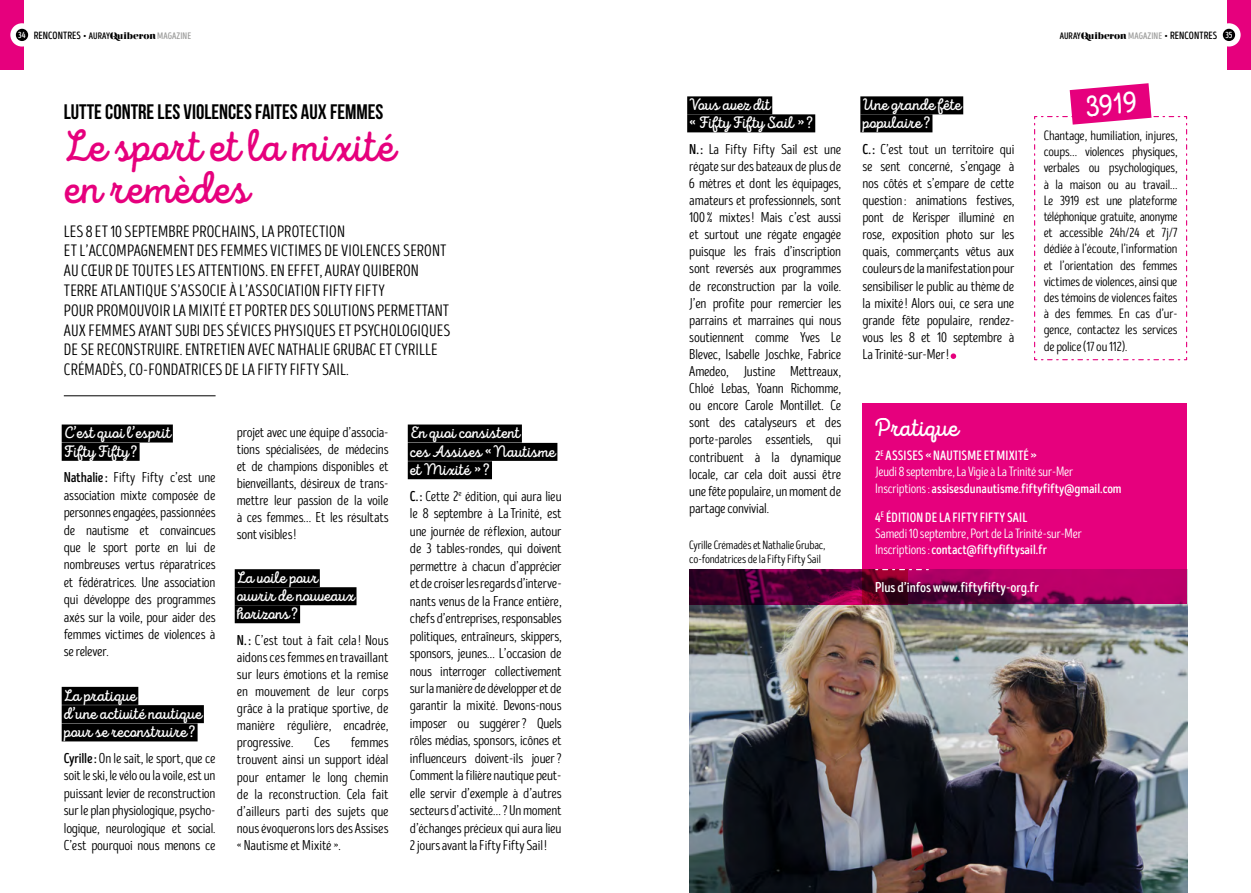
<style>
.page{position:relative;width:1251px;height:893px;background:#fff}
.page>*{position:absolute;margin:0;border:0;box-sizing:border-box;transform-origin:0 0}
.Titre_1{font:45px/42px "Intro Script B Base";color:#e6007d}
.Texte_courant{font:31.2px "Intro Script B Base";color:#fff}
.Texte_courant-2{font:25.5px "Intro Script B Base";letter-spacing:-.01em;color:#fff}
.Titre_1-2{font:21px "Bebas Neue";color:#000}
.Chapeau{font:16.5px/19.8px "Intro Head R Base";letter-spacing:.01em;color:#000}
.Texte_courant-3{font:16.5px "Intro Script B Base";color:#fff}
.Texte_courant-4{font:14.25px/17.1px "Intro Head R Base";letter-spacing:-.01em;color:#000;text-align:justify}
.Texte_courant-5{font:14.25px "Intro Head B Base";letter-spacing:-.005em;color:#fff}
.Texte_courant-6{font:13.5px/16.2px "Intro Head R Base";letter-spacing:-.02em;color:#000;text-align:justify}
.Texte_courant-7{font:13.5px "Intro Head B Base";color:#fff}
.Texte_courant-8{font:13.5px "Intro Head R Base";letter-spacing:-.02em;color:#fff}
.Texte_courant-9{font:12px/14.4px "Intro Head R Base";letter-spacing:-.02em;color:#000}
.t1{font:10.5px "Intro Head B Base";letter-spacing:.01em;color:#000}
.s1{font-size:9px;color:#fff}
.s2{font-size:9.45px}
.s3{font-family:"Nouvelle Vague";font-weight:900;font-size:9.45px}
.s4{font-size:9.45px;color:#9d9d9c}
.s5{font-family:"Intro Head B Base"}
.s6{font-family:"Intro Head R Base"}
</style>
<div class="page">
<div style="left:1227px;top:0;width:23px;height:70px;background:#e6007d"></div>
<div style="left:0;top:0;width:23px;height:70px;background:#e6007d"></div>
<div style="left:1216px;top:23px;width:24px;height:24px;background:#fff;border-radius:50%"></div>
<div style="left:1222px;top:29px;width:12px;height:12px;background:#000;border-radius:50%"></div>
<div style="left:10px;top:23px;width:24px;height:24px;background:#fff;border-radius:50%"></div>
<div style="left:16px;top:29px;width:12px;height:12px;background:#000;border-radius:50%"></div>
<img style="left:689px;top:604px;width:497px;height:289px">
<hr style="left:64px;top:396px;width:151px;height:1px;background:#000">
<div style="left:62px;top:424px;width:111px;height:18px;background:#000"></div>
<div style="left:62px;top:443px;width:78px;height:18px;background:#000"></div>
<div style="left:62px;top:687px;width:76px;height:18px;background:#000"></div>
<div style="left:62px;top:705px;width:142px;height:18px;background:#000"></div>
<div style="left:62px;top:723px;width:135px;height:18px;background:#000"></div>
<div style="left:235px;top:569px;width:85px;height:18px;background:#000"></div>
<div style="left:235px;top:587px;width:121px;height:18px;background:#000"></div>
<div style="left:235px;top:605px;width:65px;height:18px;background:#000"></div>
<div style="left:407px;top:424px;width:115px;height:18px;background:#000"></div>
<div style="left:407px;top:443px;width:150px;height:18px;background:#000"></div>
<div style="left:407px;top:461px;width:85px;height:18px;background:#000"></div>
<div style="left:687px;top:96px;width:85px;height:18px;background:#000"></div>
<div style="left:687px;top:114px;width:128px;height:18px;background:#000"></div>
<div style="left:860px;top:96px;width:103px;height:18px;background:#000"></div>
<div style="left:860px;top:114px;width:72px;height:18px;background:#000"></div>
<svg style="left:950px;top:353px;width:5px;height:6px"></svg>
<svg style="left:1034px;top:83px;width:153px;height:278px"></svg>
<svg style="left:689px;top:569px;width:173px;height:35px;background:#4b0030"></svg>
<svg style="left:862px;top:404px;width:324px;height:200px;background:#d70075"></svg>
<svg style="left:875px;top:569px;width:56px;height:1px"></svg>
<p class="t1" style="left:18px;top:30px;width:174px"><span class="s1">34</span> RENCONTRES <span class="s2">• AURAY</span><span class="s3">Quiberon</span><span class="s4">MAGAZINE</span></p>
<p class="t1" style="left:1059px;top:30px;width:174px"><span class="s2">AURAY</span><span class="s3">Quiberon</span><span class="s4">MAGAZINE</span> <span class="s2">•</span> RENCONTRES <span class="s1">35</span></p>
<p class="Titre_1-2" style="left:64px;top:100px;width:321px">LUTTE CONTRE LES VIOLENCES FAITES AUX FEMMES</p>
<p class="Titre_1" style="left:64px;top:126px;width:332px">Le sport et la mixité en remèdes</p>
<p class="Chapeau" style="left:64px;top:222px;width:388px">LES 8 ET 10 SEPTEMBRE PROCHAINS, LA PROTECTION<br>ET L’ACCOMPAGNEMENT DES FEMMES VICTIMES DE VIOLENCES SERONT AU CŒUR DE TOUTES LES ATTENTIONS. EN EFFET, AURAY QUIBERON TERRE ATLANTIQUE S’ASSOCIE À L’ASSOCIATION FIFTY FIFTY<br>POUR PROMOUVOIR LA MIXITÉ ET PORTER DES SOLUTIONS PERMETTANT AUX FEMMES AYANT SUBI DES SÉVICES PHYSIQUES ET PSYCHOLOGIQUES DE SE RECONSTRUIRE. ENTRETIEN AVEC NATHALIE GRUBAC ET CYRILLE CRÉMADÈS, CO-FONDATRICES DE LA FIFTY FIFTY SAIL.</p>
<p class="Texte_courant-3" style="left:64px;top:423px;width:108px">C’est quoi l’esprit</p>
<p class="Texte_courant-3" style="left:64px;top:441px;width:75px">Fifty Fifty ?</p>
<p class="Texte_courant-4" style="left:64px;top:469px;width:153px"><span class="s5">Nathalie :</span> Fifty Fifty c’est une association mixte composée de personnes engagées, passionnées de nautisme et convaincues que le sport porte en lui de nombreuses vertus réparatrices et fédératrices. Une association qui développe des programmes axés sur la voile, pour aider des femmes victimes de violences à se relever.</p>
<p class="Texte_courant-3" style="left:64px;top:685px;width:74px">La pratique</p>
<p class="Texte_courant-3" style="left:64px;top:704px;width:139px">d’une activité nautique</p>
<p class="Texte_courant-3" style="left:64px;top:722px;width:133px">pour se reconstruire ?</p>
<p class="Texte_courant-4" style="left:64px;top:750px;width:153px"><span class="s5">Cyrille :</span> On le sait, le sport, que ce soit le ski, le vélo ou la voile, est un puissant levier de reconstruction sur le plan physiologique, psycho&shy;logique, neurologique et social.<br>C’est pourquoi nous menons ce</p>
<p class="Texte_courant-4" style="left:237px;top:424px;width:153px">projet avec une équipe d’associa&shy;tions spécialisées, de médecins et de champions disponibles et bienveillants, désireux de trans&shy;mettre leur passion de la voile à ces femmes… Et les résultats sont visibles!</p>
<p class="Texte_courant-3" style="left:237px;top:568px;width:82px">La voile pour</p>
<p class="Texte_courant-3" style="left:237px;top:586px;width:119px">ouvrir de nouveaux</p>
<p class="Texte_courant-3" style="left:237px;top:604px;width:63px">horizons ?</p>
<p class="Texte_courant-4" style="left:237px;top:632px;width:153px"><span class="s5">N. :</span> C’est tout à fait cela! Nous aidons ces femmes en travaillant sur leurs émotions et la remise en mouvement de leur corps grâce à la pratique sportive, de manière régulière, encadrée, progressive.</p>
<p class="Texte_courant-4" style="left:237px;top:734px;width:153px;text-indent:114px">femmes trouvent ainsi un support idéal pour entamer le long chemin de la reconstruction. Cela fait d’ailleurs parti des sujets que nous évoquerons lors des Assises « Nautisme et Mixité».</p>
<p class="Texte_courant-4" style="left:314px;top:734px;width:17px">Ces</p>
<p class="Texte_courant-3" style="left:410px;top:423px;width:111px">En quoi consistent</p>
<p class="Texte_courant-3" style="left:410px;top:441px;width:147px">ces Assises « Nautisme</p>
<p class="Texte_courant-3" style="left:410px;top:460px;width:81px">et Mixité » ?</p>
<p class="Texte_courant-4" style="left:410px;top:488px;width:153px"><span class="s5">C. :</span> Cette 2<sup>e</sup> édition, qui aura lieu le 8 septembre à LaTrinité, est une journée de réflexion, autour de 3 tables-rondes, qui doivent permettre à chacun d’apprécier et de croiser les regards d’interve&shy;nants venus de la France entière, chefs d’entreprises, responsables politiques, entraîneurs, skippers, sponsors, jeunes… L’occasion de nous interroger collectivement sur la manière de développer et de garantir la mixité. Devons-nous imposer ou suggérer? Quels rôles médias, sponsors, icônes et influenceurs doivent-ils jouer?<br>Comment la filière nautique peut&shy;elle servir d’exemple à d’autres secteurs d’activité…? Un moment d’échanges précieux qui aura lieu 2 jours avant la Fifty Fifty Sail !</p>
<p class="Texte_courant-3" style="left:689px;top:95px;width:82px">Vous avez dit</p>
<p class="Texte_courant-3" style="left:689px;top:113px;width:125px">« Fifty Fifty Sail » ?</p>
<p class="Texte_courant-4" style="left:689px;top:141px;width:153px"><span class="s5">N. :</span> La Fifty Fifty Sail est une régate sur des bateaux de plus de 6 mètres et dont les équipages, amateurs et professionnels, sont 100 % mixtes! Mais c’est aussi et surtout une régate engagée puisque les frais d’inscription sont reversés aux programmes de reconstruction par la voile.<br>J’en profite pour remercier les parrains et marraines qui nous soutiennent comme Yves Le Blevec, Isabelle Joschke, Fabrice Amedeo, Justine Mettreaux, Chloé Lebas, Yoann Richomme, ou encore Carole Montillet. Ce sont des catalyseurs et des porte-paroles essentiels, qui contribuent à la dynamique locale, car cela doit aussi être une fête populaire, un moment de partage convivial.</p>
<p class="Texte_courant-9" style="left:689px;top:538px;width:137px">Cyrille Crémadès et Nathalie Grubac, co-fondatrices de la Fifty Fifty Sail</p>
<p class="Texte_courant-3" style="left:862px;top:95px;width:100px">Une grande fête</p>
<p class="Texte_courant-3" style="left:862px;top:113px;width:69px">populaire ?</p>
<p class="Texte_courant-4" style="left:862px;top:141px;width:153px"><span class="s5">C. :</span> C’est tout un territoire qui se sent concerné, s’engage à nos côtés et s’empare de cette question : animations festives, pont de Kerisper illuminé en rose, exposition photo sur les quais, commerçants vêtus aux couleurs de la manifestation pour sensibiliser le public au thème de la mixité! Alors oui, ce sera une grande fête populaire, rendez&shy;vous les 8 et 10 septembre à LaTrinité-sur-Mer!</p>
<p class="Texte_courant" style="left:1083px;top:88px;width:53px;rotate:-5deg">3919</p>
<p class="Texte_courant-6" style="left:1043px;top:128px;width:135px">Chantage, humiliation, injures, coups… violences physiques, verbales ou psychologiques, à la maison ou au travail… Le 3919 est une plateforme téléphonique gratuite, anonyme et accessible 24h/24 et 7j/7 dédiée à l’écoute, l’information et l’orientation des femmes victimes de violences, ainsi que des témoins de violences faites à des femmes. En cas d’ur&shy;gence, contactez les services de police (17 ou 112).</p>
<p class="Texte_courant-2" style="left:875px;top:412px;width:85px">Pratique</p>
<p class="Texte_courant-7" style="left:875px;top:448px;width:163px">2<sup>E</sup> ASSISES « NAUTISME ET MIXITÉ »</p>
<p class="Texte_courant-8" style="left:875px;top:465px;width:199px">Jeudi 8 septembre, La Vigie à La Trinité sur-Mer</p>
<p class="Texte_courant-7" style="left:875px;top:480px;width:248px"><span class="s6">Inscriptions :</span> assisesdunautisme.fiftyfifty@gmail.com</p>
<p class="Texte_courant-7" style="left:875px;top:509px;width:154px">4<sup>E</sup> ÉDITION DE LA FIFTY FIFTY SAIL</p>
<p class="Texte_courant-8" style="left:875px;top:526px;width:208px">Samedi 10 septembre, Port de La Trinité-sur-Mer</p>
<p class="Texte_courant-7" style="left:875px;top:542px;width:173px"><span class="s6">Inscriptions:</span> contact@fiftyfiftysail.fr</p>
<p class="Texte_courant-5" style="left:875px;top:578px;width:165px">Plus d’infoswww.fiftyfifty-org.fr</p>
</div>
